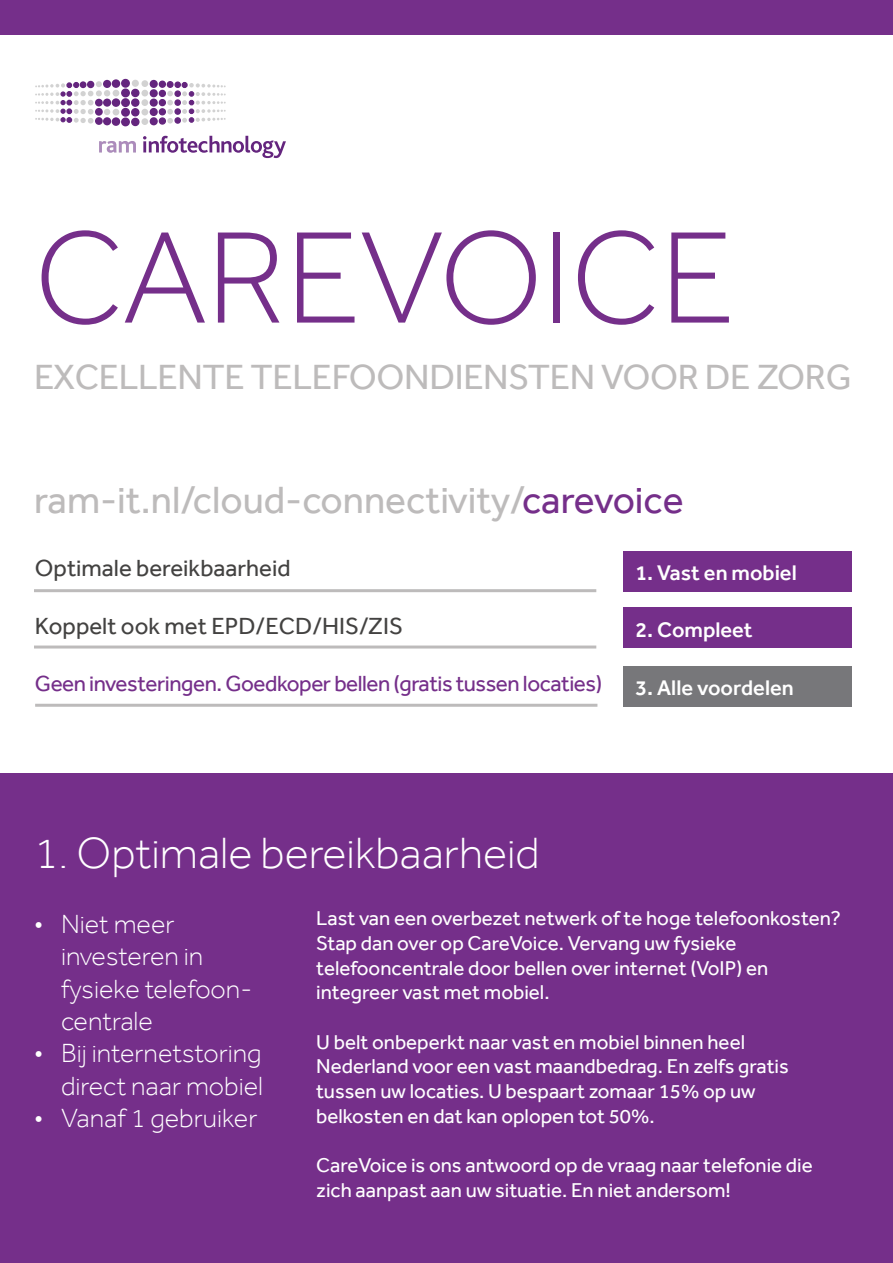
<style>
.page{position:relative;width:893px;height:1263px;background:#fff}
.page>*{position:absolute;margin:0;border:0;box-sizing:border-box;transform-origin:0 0}
.t1{font:300 135px "Effra";letter-spacing:-.01em;color:#752f8a}
.t2{font:300 45px "Effra";color:#fff}
.t3{font:39px "Effra";color:#bdbbbb}
.t4{font:36px "Effra";letter-spacing:-.01em;color:#bdbbbb}
.t5{font:300 27px/32.4px "Effra";color:#fff}
.t6{font:24px "Effra";color:#434241}
.t7{font:22.5px "Effra";letter-spacing:-.02em;color:#752f8a}
.t8{font:500 21.75px "Effra";color:#fff}
.t9{font:20.55px/24.6px "Effra";color:#fff}
.s1{color:#752f8a}
</style>
<div class="page">
<div style="left:0;top:774px;width:893px;height:489px;background:#752f8a"></div>
<hr style="left:35px;top:704px;width:562px;height:3px;background:#bdbbbb">
<hr style="left:34px;top:645px;width:562px;height:3px;background:#bdbbbb">
<hr style="left:34px;top:589px;width:562px;height:3px;background:#bdbbbb">
<div style="left:623px;top:666px;width:229px;height:41px;background:#77777a"></div>
<div style="left:623px;top:607px;width:229px;height:41px;background:#752f8a"></div>
<div style="left:623px;top:551px;width:229px;height:41px;background:#752f8a"></div>
<div style="left:122px;top:118px;width:7px;height:8px;background:#64257e;border-radius:50%"></div>
<div style="left:121px;top:117px;width:9px;height:9px;border:2px solid #64257e;border-radius:50%"></div>
<div style="left:113px;top:118px;width:6px;height:7px;background:#64257e;border-radius:50%"></div>
<div style="left:112px;top:117px;width:8px;height:9px;border:2px solid #64257e;border-radius:50%"></div>
<div style="left:103px;top:117px;width:8px;height:8px;border:2px solid #64257e;border-radius:50%"></div>
<div style="left:95px;top:117px;width:8px;height:8px;border:2px solid #64257e;border-radius:50%"></div>
<div style="left:122px;top:109px;width:7px;height:7px;background:#64257e;border-radius:50%"></div>
<div style="left:121px;top:108px;width:9px;height:9px;border:2px solid #64257e;border-radius:50%"></div>
<div style="left:113px;top:109px;width:6px;height:7px;background:#d2d2d2;border-radius:50%"></div>
<div style="left:122px;top:99px;width:7px;height:7px;background:#64257e;border-radius:50%"></div>
<div style="left:121px;top:98px;width:9px;height:9px;border:2px solid #64257e;border-radius:50%"></div>
<div style="left:113px;top:99px;width:6px;height:7px;background:#64257e;border-radius:50%"></div>
<div style="left:112px;top:98px;width:8px;height:9px;border:2px solid #64257e;border-radius:50%"></div>
<div style="left:103px;top:99px;width:8px;height:8px;border:2px solid #64257e;border-radius:50%"></div>
<div style="left:122px;top:89px;width:7px;height:8px;background:#64257e;border-radius:50%"></div>
<div style="left:121px;top:88px;width:9px;height:9px;border:2px solid #64257e;border-radius:50%"></div>
<div style="left:113px;top:90px;width:6px;height:7px;background:#d2d2d2;border-radius:50%"></div>
<div style="left:122px;top:80px;width:7px;height:7px;background:#64257e;border-radius:50%"></div>
<div style="left:121px;top:79px;width:9px;height:9px;border:2px solid #64257e;border-radius:50%"></div>
<div style="left:113px;top:80px;width:6px;height:7px;background:#64257e;border-radius:50%"></div>
<div style="left:112px;top:79px;width:8px;height:9px;border:2px solid #64257e;border-radius:50%"></div>
<div style="left:103px;top:80px;width:8px;height:8px;border:2px solid #64257e;border-radius:50%"></div>
<svg style="left:35px;top:81px;width:75px;height:43px"></svg>
<div style="left:132px;top:80px;width:7px;height:7px;background:#d2d2d2;border-radius:50%"></div>
<div style="left:141px;top:80px;width:7px;height:7px;background:#d2d2d2;border-radius:50%"></div>
<div style="left:150px;top:81px;width:7px;height:6px;background:#64257e;border-radius:50%"></div>
<div style="left:150px;top:80px;width:8px;height:8px;border:2px solid #64257e;border-radius:50%"></div>
<div style="left:159px;top:80px;width:7px;height:8px;border:1px solid #64257e;border-radius:50%"></div>
<div style="left:132px;top:89px;width:7px;height:8px;background:#64257e;border-radius:50%"></div>
<div style="left:131px;top:89px;width:9px;height:8px;border:1px solid #64257e;border-radius:50%"></div>
<div style="left:141px;top:90px;width:7px;height:7px;background:#d2d2d2;border-radius:50%"></div>
<div style="left:150px;top:90px;width:7px;height:6px;background:#64257e;border-radius:50%"></div>
<div style="left:150px;top:89px;width:8px;height:8px;border:2px solid #64257e;border-radius:50%"></div>
<div style="left:132px;top:99px;width:7px;height:7px;background:#64257e;border-radius:50%"></div>
<div style="left:131px;top:98px;width:9px;height:9px;border:1px solid #64257e;border-radius:50%"></div>
<div style="left:141px;top:99px;width:7px;height:7px;background:#d2d2d2;border-radius:50%"></div>
<div style="left:151px;top:99px;width:6px;height:7px;background:#64257e;border-radius:50%"></div>
<div style="left:150px;top:99px;width:8px;height:8px;border:2px solid #64257e;border-radius:50%"></div>
<div style="left:132px;top:109px;width:7px;height:7px;background:#64257e;border-radius:50%"></div>
<div style="left:131px;top:108px;width:9px;height:9px;border:1px solid #64257e;border-radius:50%"></div>
<div style="left:141px;top:109px;width:7px;height:7px;background:#d2d2d2;border-radius:50%"></div>
<div style="left:150px;top:109px;width:7px;height:6px;background:#64257e;border-radius:50%"></div>
<div style="left:150px;top:108px;width:8px;height:8px;border:2px solid #64257e;border-radius:50%"></div>
<div style="left:132px;top:118px;width:7px;height:8px;background:#64257e;border-radius:50%"></div>
<div style="left:131px;top:118px;width:9px;height:8px;border:1px solid #64257e;border-radius:50%"></div>
<div style="left:141px;top:118px;width:7px;height:7px;background:#d2d2d2;border-radius:50%"></div>
<div style="left:150px;top:118px;width:7px;height:7px;background:#64257e;border-radius:50%"></div>
<div style="left:150px;top:117px;width:8px;height:8px;border:2px solid #64257e;border-radius:50%"></div>
<div style="left:159px;top:117px;width:7px;height:8px;border:1px solid #64257e;border-radius:50%"></div>
<svg style="left:159px;top:81px;width:67px;height:43px"></svg>
<svg style="left:143px;top:136px;width:143px;height:22px"></svg>
<svg style="left:99px;top:141px;width:37px;height:12px"></svg>
<div style="left:0;top:0;width:893px;height:34px;background:#752f8a"></div>
<h1 class="t1" style="left:34px;top:202px;width:702px">CAREVOICE</h1>
<h3 class="t4" style="left:34px;top:356px;width:819px">EXCELLENTE TELEFOONDIENSTEN VOOR DE ZORG</h3>
<h3 class="t3" style="left:34px;top:477px;width:651px">ram-it.nl/cloud-connectivity/<span class="s1">carevoice</span></h3>
<p class="t6" style="left:35px;top:554px;width:257px">Optimale bereikbaarheid</p>
<p class="t6" style="left:35px;top:612px;width:370px">Koppelt ook met EPD/ECD/HIS/ZIS</p>
<p class="t7" style="left:35px;top:670px;width:569px">Geen investeringen. Goedkoper bellen (gratis tussen locaties)</p>
<p class="t8" style="left:635px;top:560px;width:163px">1. Vast en mobiel</p>
<p class="t8" style="left:635px;top:616px;width:119px">2. Compleet</p>
<p class="t8" style="left:635px;top:675px;width:160px">3. Alle voordelen</p>
<h2 class="t2" style="left:34px;top:828px;width:507px">1. Optimale bereikbaarheid</h2>
<h3 class="t5" style="left:61px;top:907px;width:193px;text-indent:-27px">• Niet meer investeren in fysieke telefoon&shy;centrale</h3>
<h3 class="t5" style="left:34px;top:1037px;width:231px;text-align:right">• Bij internetstoring direct naar mobiel</h3>
<h3 class="t5" style="left:34px;top:1102px;width:225px">• Vanaf 1 gebruiker</h3>
<p class="t9" style="left:316px;top:906px;width:526px">Last van een overbezet netwerk of te hoge telefoonkosten?<br>Stap dan over op CareVoice. Vervang uw fysieke telefooncentrale door bellen over internet (VoIP) en integreer vast met mobiel.</p>
<p class="t9" style="left:316px;top:1029px;width:474px">U belt onbeperkt naar vast en mobiel binnen heel Nederland voor een vast maandbedrag. En zelfs gratis tussen uw locaties. U bespaart zomaar 15% op uw belkosten en dat kan oplopen tot 50%.</p>
<p class="t9" style="left:316px;top:1152px;width:498px">CareVoice is ons antwoord op de vraag naar telefonie die zich aanpast aan uw situatie. En niet andersom!</p>
</div>
